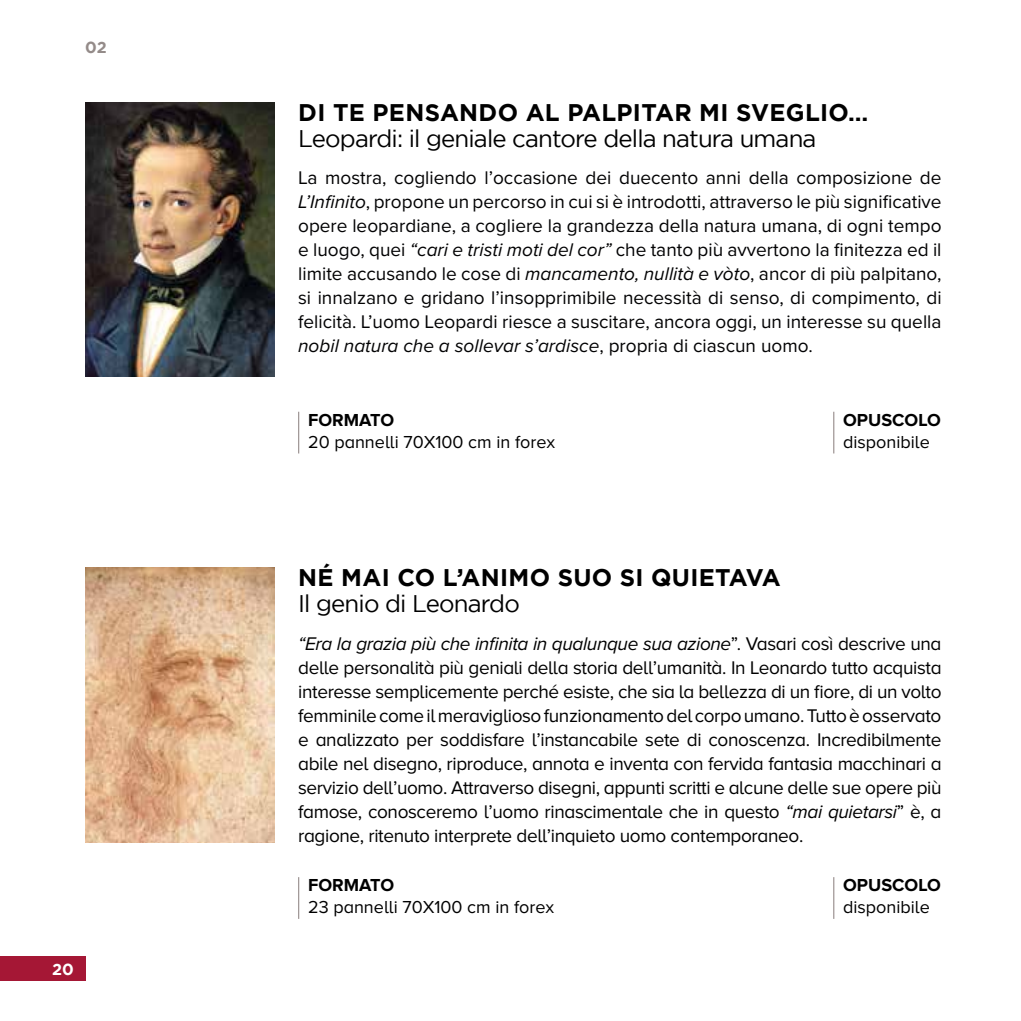
<style>
.page{position:relative;width:1021px;height:1021px;background:#fff}
.page>*{position:absolute;margin:0;border:0;box-sizing:border-box;transform-origin:0 0}
.t1{font:700 24px "Gotham";letter-spacing:.015em;color:#000}
.t2{font:24px "Gotham";letter-spacing:-.035em;color:#000}
.t3{font:19px/24px "Proxima Nova A";letter-spacing:-.02em;color:#000;text-align:justify}
.t4{font:19px/24px "Proxima Nova";color:#020203;text-align:justify}
.t5{font:italic 19px "Proxima Nova";letter-spacing:-.02em;color:#000}
.t6{font:18px "Proxima Nova A";color:#000}
.t7{font:700 18px "Proxima Nova A";color:#000}
.t8{font:700 16px "Gotham";color:#948b89}
.t9{font:700 16px "Gotham";color:#fff}
.s1{font-style:italic}
.s2{font-family:"Proxima Nova A";font-style:normal}
.s3{font-family:"Proxima Nova";font-style:italic}
</style>
<div class="page">
<div style="left:0;top:956px;width:85px;height:24px;background:#a51735"></div>
<img style="left:85px;top:567px;width:190px;height:275px">
<hr style="left:833px;top:877px;width:1px;height:41px;background:#938988">
<hr style="left:298px;top:877px;width:1px;height:41px;background:#938988">
<img style="left:85px;top:102px;width:190px;height:275px">
<hr style="left:833px;top:412px;width:1px;height:41px;background:#938988">
<hr style="left:298px;top:412px;width:1px;height:41px;background:#938988">
<p class="t8" style="left:85px;top:38px;width:23px">02</p>
<p class="t9" style="left:52px;top:960px;width:23px">20</p>
<p class="t1" style="left:298px;top:99px;width:571px">DI TE PENSANDO AL PALPITAR MI SVEGLIO…</p>
<p class="t2" style="left:298px;top:125px;width:520px">Leopardi: il geniale cantore della natura umana</p>
<p class="t4" style="left:298px;top:165px;width:645px">La mostra, cogliendo l’occasione dei duecento anni della composizione de <span class="s1">L’Infinito</span>, propone un percorso in cui si è introdotti, attraverso le più significative opere leopardiane, a cogliere la grandezza della natura umana, di ogni tempo e luogo, quei <span class="s1">“cari e tristi moti del cor”</span> che tanto più avvertono la finitezza ed il limite accusando le cose di <span class="s1">mancamento, nullità e vòto</span>, ancor di più palpitano, si innalzano e gridano l’insopprimibile necessità di senso, di compimento, di felicità. L’uomo Leopardi riesce a suscitare, ancora oggi, un interesse su quella <span class="s1">nobil natura che a sollevar s’ardisce</span>, propria di ciascun uomo.</p>
<p class="t7" style="left:308px;top:410px;width:87px">FORMATO</p>
<p class="t6" style="left:308px;top:431px;width:249px">20 pannelli 70X100 cm in forex</p>
<p class="t7" style="left:843px;top:410px;width:99px">OPUSCOLO</p>
<p class="t6" style="left:843px;top:431px;width:88px">disponibile</p>
<p class="t1" style="left:298px;top:564px;width:484px">NÉ MAI CO L’ANIMO SUO SI QUIETAVA</p>
<p class="t2" style="left:298px;top:590px;width:223px">Il genio di Leonardo</p>
<p class="t5" style="left:298px;top:629px;width:645px">“Era la grazia più che infinita in qualunque sua azione<span class="s2">”. Vasari così descrive una</span></p>
<p class="t3" style="left:298px;top:655px;width:645px">delle personalità più geniali della storia dell’umanità. In Leonardo tutto acquista interesse semplicemente perché esiste, che sia la bellezza di un fiore, di un volto femminile come il meraviglioso funzionamento del corpo umano. Tutto è osservato e analizzato per soddisfare l’instancabile sete di conoscenza. Incredibilmente abile nel disegno, riproduce, annota e inventa con fervida fantasia macchinari a servizio dell’uomo. Attraverso disegni, appunti scritti e alcune delle sue opere più famose, conosceremo l’uomo rinascimentale che in questo <span class="s3">“mai quietarsi</span>” è, a ragione, ritenuto interprete dell’inquieto uomo contemporaneo.</p>
<p class="t7" style="left:308px;top:875px;width:87px">FORMATO</p>
<p class="t6" style="left:308px;top:897px;width:248px">23 pannelli 70X100 cm in forex</p>
<p class="t7" style="left:843px;top:875px;width:99px">OPUSCOLO</p>
<p class="t6" style="left:843px;top:897px;width:88px">disponibile</p>
</div>
